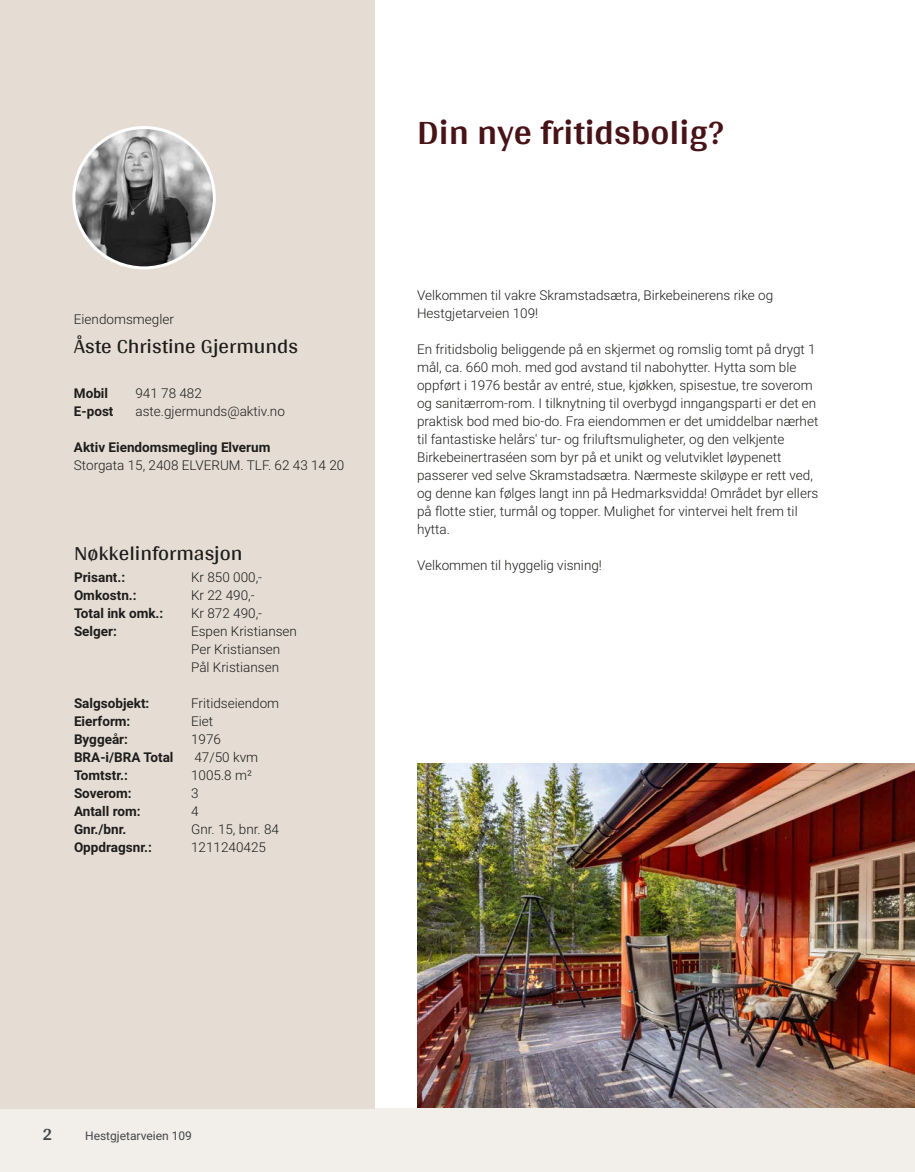
<style>
.page{position:relative;width:915px;height:1172px;background:#fff}
.page>*{position:absolute;margin:0;border:0;box-sizing:border-box;transform-origin:0 0}
.t1{font:700 36px "Arya";color:#481317}
.t2{font:21px "Arya";color:#1d1d1b}
.t3{font:700 18px "Arya";color:#414749}
.t4{font:300 13.5px/18px "Roboto Vitec";color:#1d1d1b}
.t5{font:700 13.5px "Roboto Vitec";color:#1d1d1b}
.t6{font:12px "Roboto Vitec";color:#414749}
</style>
<div class="page">
<div style="left:0;top:1108px;width:914px;height:64px;background:#f2eeea"></div>
<div style="left:0;top:0;width:374px;height:1108px;background:#e5dcd4"></div>
<img style="left:74px;top:128px;width:140px;height:140px;border-radius:70px">
<div style="left:72px;top:126px;width:144px;height:143px;border:3px solid #fff;border-radius:50%"></div>
<img style="left:417px;top:764px;width:497px;height:344px">
<p class="t4" style="left:74px;top:309px;width:101px">Eiendomsmegler</p>
<h2 class="t2" style="left:74px;top:333px;width:226px">Åste Christine Gjermunds</h2>
<p class="t5" style="left:74px;top:384px;width:36px">Mobil</p>
<p class="t4" style="left:135px;top:384px;width:68px">941 78 482</p>
<p class="t5" style="left:74px;top:402px;width:41px">E‑post</p>
<p class="t4" style="left:135px;top:402px;width:151px">aste.gjermunds@aktiv.no</p>
<p class="t5" style="left:74px;top:438px;width:198px">Aktiv Eiendomsmegling Elverum</p>
<p class="t4" style="left:74px;top:456px;width:272px">Storgata 15, 2408 ELVERUM. TLF. 62 43 14 20</p>
<h2 class="t2" style="left:74px;top:541px;width:170px">Nøkkelinformasjon</h2>
<p class="t5" style="left:74px;top:568px;width:53px">Prisant.:</p>
<p class="t4" style="left:191px;top:568px;width:72px">Kr 850 000,‑</p>
<p class="t5" style="left:74px;top:586px;width:64px">Omkostn.:</p>
<p class="t4" style="left:191px;top:586px;width:65px">Kr 22 490,‑</p>
<p class="t5" style="left:74px;top:604px;width:91px">Total ink omk.:</p>
<p class="t4" style="left:191px;top:604px;width:72px">Kr 872 490,‑</p>
<p class="t5" style="left:74px;top:622px;width:44px">Selger:</p>
<p class="t4" style="left:191px;top:622px;width:107px">Espen Kristiansen<br>Per Kristiansen<br>Pål Kristiansen</p>
<p class="t5" style="left:74px;top:694px;width:77px">Salgsobjekt:</p>
<p class="t4" style="left:191px;top:694px;width:90px">Fritidseiendom</p>
<p class="t5" style="left:74px;top:712px;width:58px">Eierform:</p>
<p class="t4" style="left:191px;top:712px;width:24px">Eiet</p>
<p class="t5" style="left:74px;top:730px;width:55px">Byggeår:</p>
<p class="t4" style="left:191px;top:730px;width:31px">1976</p>
<p class="t5" style="left:74px;top:748px;width:101px">BRA‑i/BRA Total</p>
<p class="t4" style="left:194px;top:748px;width:65px">47/50 kvm</p>
<p class="t5" style="left:74px;top:766px;width:55px">Tomtstr.:</p>
<p class="t4" style="left:191px;top:766px;width:62px">1005.8 m²</p>
<p class="t5" style="left:74px;top:784px;width:59px">Soverom:</p>
<p class="t4" style="left:191px;top:784px;width:9px">3</p>
<p class="t5" style="left:74px;top:802px;width:68px">Antall rom:</p>
<p class="t4" style="left:191px;top:802px;width:9px">4</p>
<p class="t5" style="left:74px;top:820px;width:54px">Gnr./bnr.</p>
<p class="t4" style="left:191px;top:820px;width:89px">Gnr. 15, bnr. 84</p>
<p class="t5" style="left:74px;top:838px;width:79px">Oppdragsnr.:</p>
<p class="t4" style="left:191px;top:838px;width:76px">1211240425</p>
<h1 class="t1" style="left:417px;top:111px;width:308px">Din nye fritidsbolig?</h1>
<p class="t4" style="left:417px;top:286px;width:357px">Velkommen til vakre Skramstadsætra, Birkebeinerens rike og<br>Hestgjetarveien 109!</p>
<p class="t4" style="left:417px;top:340px;width:402px">En fritidsbolig beliggende på en skjermet og romslig tomt på drygt 1 mål, ca. 660 moh. med god avstand til nabohytter. Hytta som ble oppført i 1976 består av entré, stue, kjøkken, spisestue, tre soverom og sanitærrom‑rom. I tilknytning til overbygd inngangsparti er det en praktisk bod med bio‑do. Fra eiendommen er det umiddelbar nærhet til fantastiske helårs' tur‑ og friluftsmuligheter, og den velkjente Birkebeinertraséen som byr på et unikt og velutviklet løypenett passerer ved selve Skramstadsætra. Nærmeste skiløype er rett ved, og denne kan følges langt inn på Hedmarksvidda! Området byr ellers på flotte stier, turmål og topper. Mulighet for vintervei helt frem til hytta.</p>
<p class="t4" style="left:417px;top:556px;width:186px">Velkommen til hyggelig visning!</p>
<h3 class="t3" style="left:43px;top:1123px;width:11px">2</h3>
<p class="t6" style="left:85px;top:1127px;width:108px">Hestgjetarveien 109</p>
</div>
